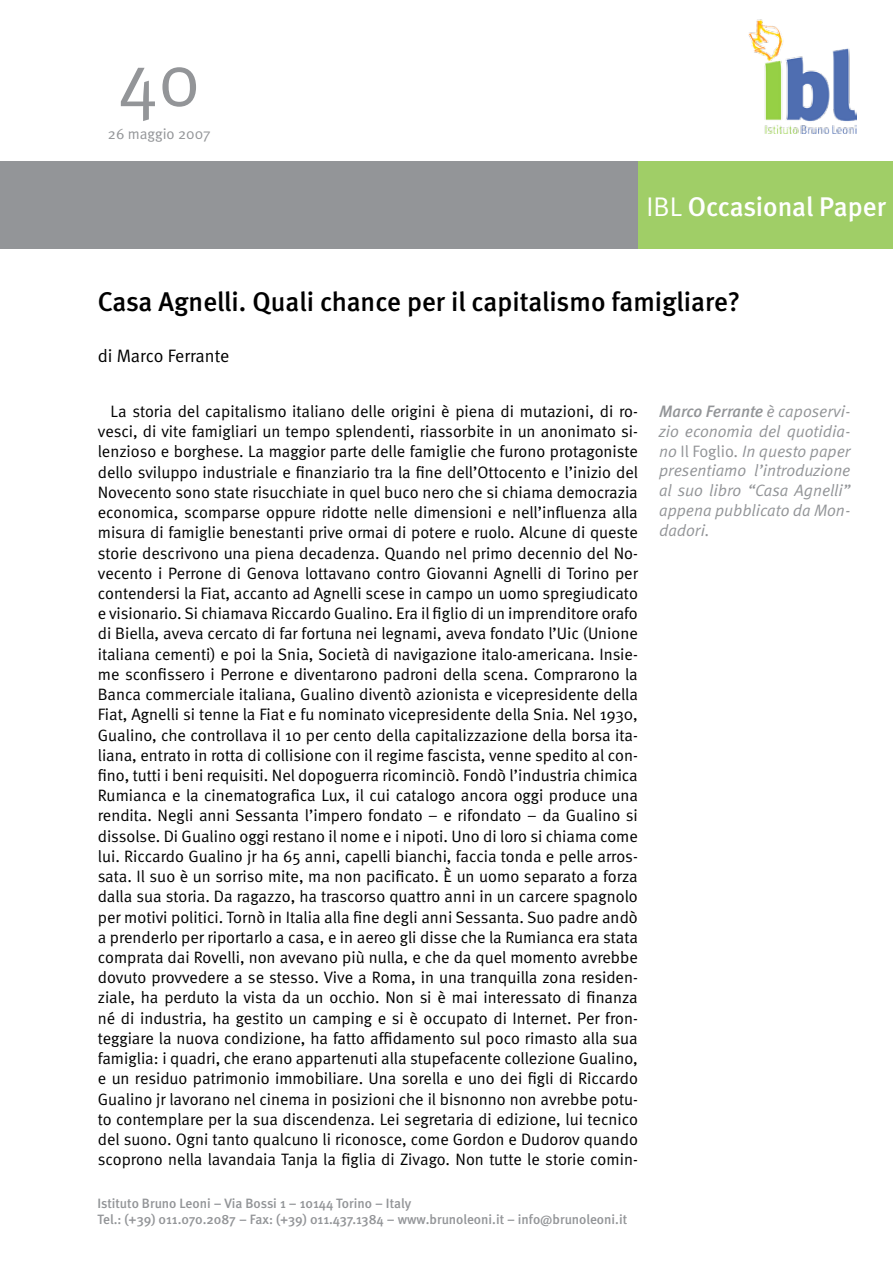
<style>
.page{position:relative;width:893px;height:1263px;background:#fff}
.page>*{position:absolute;margin:0;border:0;box-sizing:border-box;transform-origin:0 0}
.t1{font:75px "Meta Normal";color:#939598}
.t2{font:500 27px "Meta";color:#000}
.t3{font:500 27px "Meta";color:#fff}
.t4{font:18px "Meta Normal LF";letter-spacing:-.005em;color:#000}
.t5{font:16.5px/20.2px "Meta Normal";color:#000;text-align:justify}
.t6{font:italic 16.5px/19.8px "Meta Normal LF";color:#939598;text-align:justify}
.t7{font:italic 16.5px "Meta Medium LF";letter-spacing:-.005em;color:#939598}
.t8{font:15px "Meta Normal";color:#939598}
.t9{font:500 13.5px/16.2px "Meta";color:#939598}
.s1{font-family:"Meta Normal";font-weight:400}
.s2{font-family:"Meta Normal LF"}
.s3{font-style:normal}
</style>
<div class="page">
<img style="left:748px;top:19px;width:108px;height:114px">
<div style="left:0;top:161px;width:714px;height:87px;background:#939598"></div>
<div style="left:639px;top:161px;width:254px;height:87px;background:#a0ce67"></div>
<h1 class="t1" style="left:118px;top:37px;width:84px">40</h1>
<p class="t8" style="left:108px;top:126px;width:104px">26 maggio 2007</p>
<h2 class="t3" style="left:647px;top:190px;width:241px"><span class="s1">IBL</span> Occasional Paper</h2>
<h2 class="t2" style="left:98px;top:286px;width:644px">Casa Agnelli. Quali chance per il capitalismo famigliare?</h2>
<p class="t4" style="left:98px;top:345px;width:133px">di Marco Ferrante</p>
<p class="t5" style="left:98px;top:401px;width:542px;text-indent:13px">La storia del capitalismo italiano delle origini è piena di mutazioni, di ro&shy;vesci, di vite famigliari un tempo splendenti, riassorbite in un anonimato si&shy;lenzioso e borghese. La maggior parte delle famiglie che furono protagoniste dello sviluppo industriale e finanziario tra la fine dell’Ottocento e l’inizio del Novecento sono state risucchiate in quel buco nero che si chiama democrazia economica, scomparse oppure ridotte nelle dimensioni e nell’influenza alla misura di famiglie benestanti prive ormai di potere e ruolo. Alcune di queste storie descrivono una piena decadenza. Quando nel primo decennio del No&shy;vecento i Perrone di Genova lottavano contro Giovanni Agnelli di Torino per contendersi la Fiat, accanto ad Agnelli scese in campo un uomo spregiudicato e visionario. Si chiamava Riccardo Gualino. Era il figlio di un imprenditore orafo di Biella, aveva cercato di far fortuna nei legnami, aveva fondato l’Uic (Unione italiana cementi) e poi la Snia, Società di navigazione italo-americana. Insie&shy;me sconfissero i Perrone e diventarono padroni della scena. Comprarono la Banca commerciale italiana, Gualino diventò azionista e vicepresidente della Fiat, Agnelli si tenne la Fiat e fu nominato vicepresidente della Snia. Nel 1930, Gualino, che controllava il 10 per cento della capitalizzazione della borsa ita&shy;liana, entrato in rotta di collisione con il regime fascista, venne spedito al con&shy;fino, tutti i beni requisiti. Nel dopoguerra ricominciò. Fondò l’industria chimica Rumianca e la cinematografica Lux, il cui catalogo ancora oggi produce una rendita. Negli anni Sessanta l’impero fondato – e rifondato – da Gualino si dissolse. Di Gualino oggi restano il nome e i nipoti. Uno di loro si chiama come lui. Riccardo Gualino jr ha 65 anni, capelli bianchi, faccia tonda e pelle arros&shy;sata. Il suo è un sorriso mite, ma non pacificato. È un uomo separato a forza dalla sua storia. Da ragazzo, ha trascorso quattro anni in un carcere spagnolo per motivi politici. Tornò in Italia alla fine degli anni Sessanta. Suo padre andò a prenderlo per riportarlo a casa, e in aereo gli disse che la Rumianca era stata comprata dai Rovelli, non avevano più nulla, e che da quel momento avrebbe dovuto provvedere a se stesso. Vive a Roma, in una tranquilla zona residen&shy;ziale, ha perduto la vista da un occhio. Non si è mai interessato di finanza né di industria, ha gestito un camping e si è occupato di Internet. Per fron&shy;teggiare la nuova condizione, ha fatto affidamento sul poco rimasto alla sua famiglia: i quadri, che erano appartenuti alla stupefacente collezione Gualino, e un residuo patrimonio immobiliare. Una sorella e uno dei figli di Riccardo Gualino jr lavorano nel cinema in posizioni che il bisnonno non avrebbe potu&shy;to contemplare per la sua discendenza. Lei segretaria di edizione, lui tecnico del suono. Ogni tanto qualcuno li riconosce, come Gordon e Dudorov quando scoprono nella lavandaia Tanja la figlia di Zivago. Non tutte le storie comin-</p>
<p class="t9" style="left:97px;top:1196px;width:531px">Istituto Bruno Leoni – Via Bossi 1 – 10144 Torino – Italy<br>Tel.: (+39) 011.070.2087 – Fax: (+39) 011.437.1384 – www.brunoleoni.it – info@brunoleoni.it</p>
<p class="t7" style="left:659px;top:402px;width:193px">Marco Ferrante <span class="s2">è caposervi-</span></p>
<p class="t6" style="left:659px;top:421px;width:193px">zio economia del quotidia&shy;no <span class="s3">Il Foglio</span>. In questo paper presentiamo l’introduzione al suo libro “Casa Agnelli” appena pubblicato da Mon&shy;dadori.</p>
</div>
